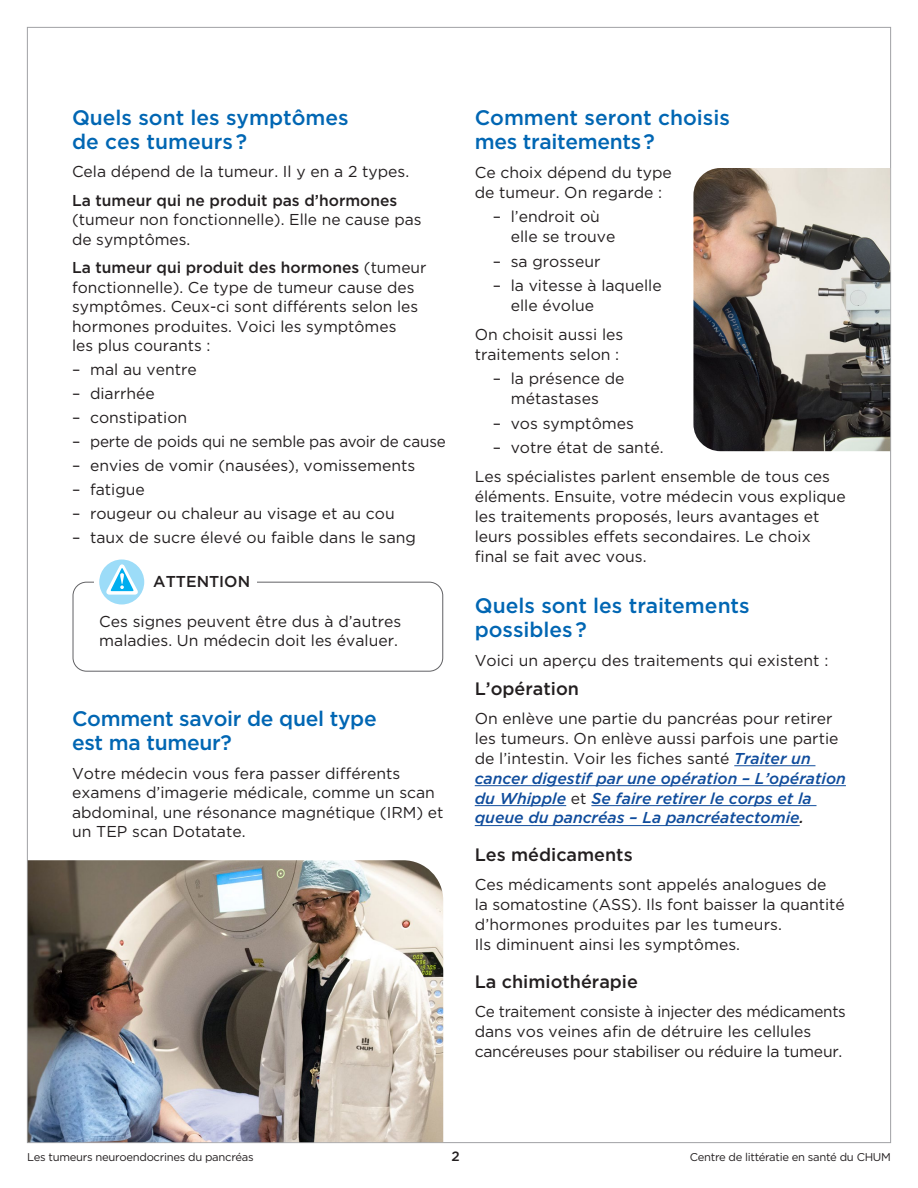
<style>
.page{position:relative;width:918px;height:1188px;background:#fff}
.page>*{position:absolute;margin:0;border:0;box-sizing:border-box;transform-origin:0 0}
.t1{font:500 21px/24px "Gotham";color:#0166b3}
.t2{font:500 18px "Gotham";color:#231f20}
.t3{font:15.75px/20px "Gotham";color:#231f20}
.t4{font:italic 500 15.75px/20px "Gotham";color:#0f4c9c}
.t5{font:500 15.75px "Gotham";color:#231f20}
.t6{font:500 13.5px "Gotham";color:#231f20}
.t7{font:11.25px "Gotham";letter-spacing:-.025em;color:#231f20}
.s1{font-weight:500}
.s2{font-weight:400;font-style:normal;color:#231f20}
.s3{color:#231f20}
</style>
<div class="page">
<hr style="left:734px;top:765px;width:81px;height:1px;background:#0f4c9c">
<hr style="left:475px;top:785px;width:371px;height:1px;background:#0f4c9c">
<hr style="left:475px;top:805px;width:91px;height:1px;background:#0f4c9c">
<hr style="left:591px;top:805px;width:226px;height:1px;background:#0f4c9c">
<hr style="left:475px;top:825px;width:325px;height:1px;background:#0f4c9c">
<div style="left:73px;top:582px;width:370px;height:90px;border:1px solid #616164;border-radius:14px"></div>
<div style="left:94px;top:576px;width:72px;height:11px;background:#fff"></div>
<div style="left:153px;top:573px;width:104px;height:19px;background:#fff"></div>
<div style="left:99px;top:560px;width:45px;height:44px;background:#9cdcf8;border-radius:22px"></div>
<svg style="left:106px;top:564px;width:32px;height:31px"></svg>
<img style="left:693px;top:168px;width:197px;height:283px">
<img style="left:28px;top:860px;width:415px;height:282px">
<h1 class="t1" style="left:72px;top:105px;width:278px">Quels sont les symptômes de ces tumeurs ?</h1>
<p class="t3" style="left:72px;top:161px;width:339px">Cela dépend de la tumeur. Il y en a 2 types.</p>
<p class="t5" style="left:72px;top:190px;width:327px">La tumeur qui ne produit pas d’hormones</p>
<p class="t3" style="left:72px;top:210px;width:351px;line-height:19.5px">(tumeur non fonctionnelle). Elle ne cause pas de symptômes.</p>
<p class="t3" style="left:72px;top:258px;width:356px;line-height:19.5px"><span class="s1">La tumeur qui produit des hormones</span> (tumeur fonctionnelle). Ce type de tumeur cause des symptômes. Ceux-ci sont différents selon les hormones produites. Voici les symptômes<br>les plus courants :</p>
<p class="t3" style="left:72px;top:359px;width:126px">– mal au ventre</p>
<p class="t3" style="left:72px;top:383px;width:84px">– diarrhée</p>
<p class="t3" style="left:72px;top:407px;width:117px">– constipation</p>
<p class="t3" style="left:72px;top:431px;width:375px">– perte de poids qui ne semble pas avoir de cause</p>
<p class="t3" style="left:72px;top:455px;width:345px">– envies de vomir (nausées), vomissements</p>
<p class="t3" style="left:72px;top:479px;width:74px">– fatigue</p>
<p class="t3" style="left:72px;top:503px;width:324px">– rougeur ou chaleur au visage et au cou</p>
<p class="t3" style="left:72px;top:527px;width:345px">– taux de sucre élevé ou faible dans le sang</p>
<p class="t5" style="left:153px;top:571px;width:98px">ATTENTION</p>
<p class="t3" style="left:99px;top:611px;width:304px;line-height:19.5px">Ces signes peuvent être dus à d’autres maladies. Un médecin doit les évaluer.</p>
<h1 class="t1" style="left:72px;top:707px;width:306px">Comment savoir de quel type est ma tumeur?</h1>
<p class="t3" style="left:72px;top:763px;width:373px;line-height:19.5px">Votre médecin vous fera passer différents examens d’imagerie médicale, comme un scan abdominal, une résonance magnétique (IRM) et un TEP scan Dotatate.</p>
<h1 class="t1" style="left:475px;top:105px;width:257px">Comment seront choisis mes traitements ?</h1>
<p class="t3" style="left:475px;top:162px;width:199px">Ce choix dépend du type de tumeur. On regarde :</p>
<p class="t3" style="left:511px;top:206px;width:106px;text-indent:-18px">– l’endroit où elle se trouve</p>
<p class="t3" style="left:493px;top:251px;width:109px">– sa grosseur</p>
<p class="t3" style="left:511px;top:275px;width:152px;text-indent:-18px">– la vitesse à laquelle elle évolue</p>
<p class="t3" style="left:475px;top:324px;width:150px">On choisit aussi les traitements selon :</p>
<p class="t3" style="left:493px;top:368px;width:133px;text-align:center">– la présence de métastases</p>
<p class="t3" style="left:493px;top:413px;width:143px">– vos symptômes</p>
<p class="t3" style="left:475px;top:433px;width:357px;line-height:29px;text-indent:18px">– votre état de santé.<br>Les spécialistes parlent ensemble de tous ces</p>
<p class="t3" style="left:475px;top:486px;width:373px">éléments. Ensuite, votre médecin vous explique les traitements proposés, leurs avantages et leurs possibles effets secondaires. Le choix final se fait avec vous.</p>
<h1 class="t1" style="left:475px;top:593px;width:277px">Quels sont les traitements possibles ?</h1>
<p class="t3" style="left:475px;top:650px;width:355px">Voici un aperçu des traitements qui existent :</p>
<p class="t2" style="left:475px;top:677px;width:106px">L’opération</p>
<p class="t4" style="left:475px;top:708px;width:373px"><span class="s2">On enlève une partie du pancréas pour retirer les tumeurs. On enlève aussi parfois une partie de l’intestin. Voir les fiches santé</span> Traiter un cancer digestif par une opération – L’opération du Whipple <span class="s2">et</span> Se faire retirer le corps et la queue du pancréas – La pancréatectomie<span class="s3">.</span></p>
<p class="t2" style="left:475px;top:843px;width:159px">Les médicaments</p>
<p class="t3" style="left:475px;top:875px;width:371px">Ces médicaments sont appelés analogues de<br>la somatostine (ASS). Ils font baisser la quantité d’hormones produites par les tumeurs.<br>Ils diminuent ainsi les symptômes.</p>
<p class="t2" style="left:475px;top:970px;width:165px">La chimiothérapie</p>
<p class="t3" style="left:475px;top:1001px;width:373px">Ce traitement consiste à injecter des médicaments dans vos veines afin de détruire les cellules cancéreuses pour stabiliser ou réduire la tumeur.</p>
<p class="t7" style="left:27px;top:1150px;width:228px">Les tumeurs neuroendocrines du pancréas</p>
<p class="t6" style="left:451px;top:1147px;width:10px">2</p>
<p class="t7" style="left:690px;top:1150px;width:203px">Centre de littératie en santé du CHUM</p>
</div>
